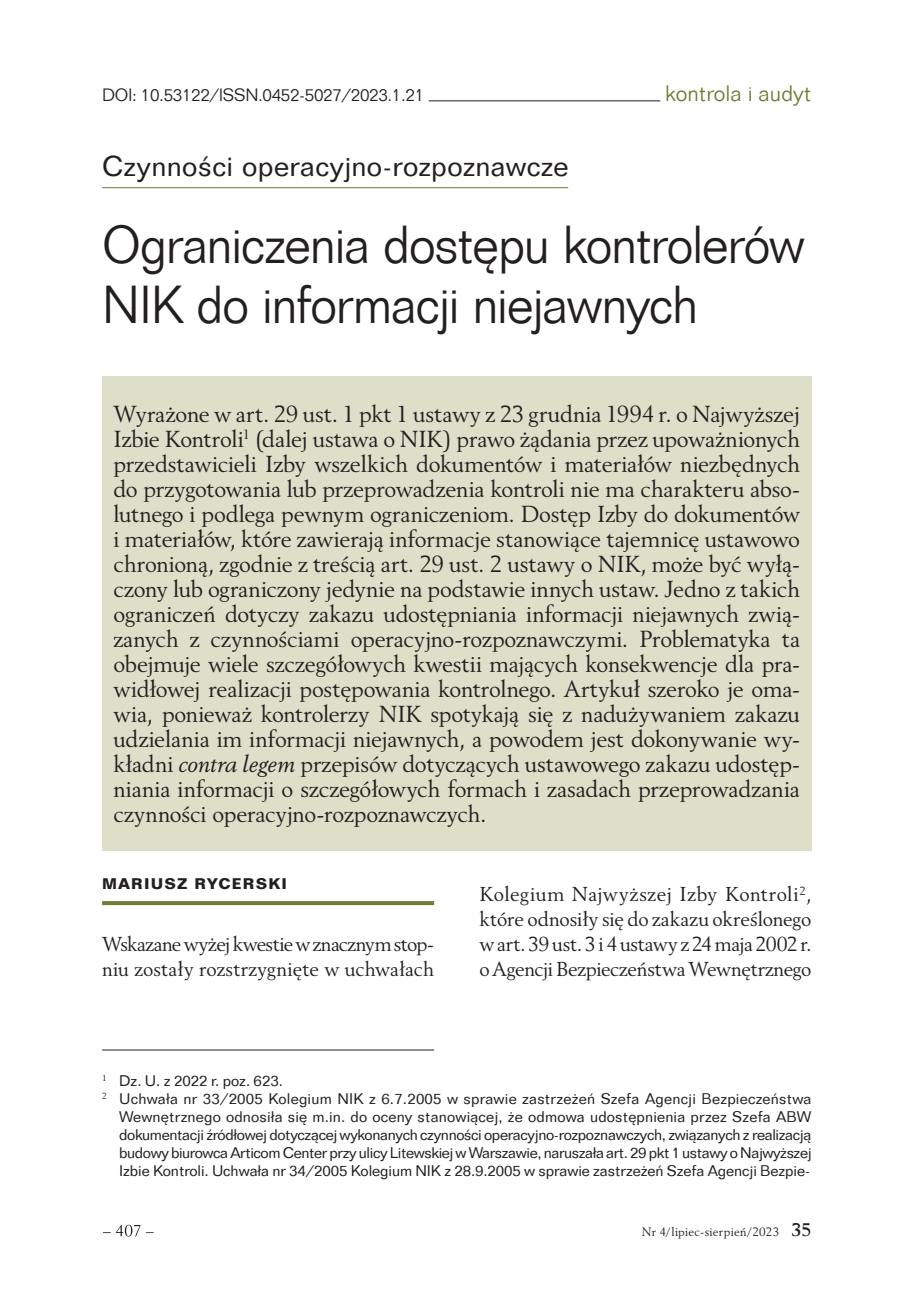
<style>
.page{position:relative;width:908px;height:1293px;background:#fff}
.page>*{position:absolute;margin:0;border:0;box-sizing:border-box;transform-origin:0 0}
.t1{font:300 52px/60px "Folio TL";letter-spacing:-.025em;color:#231f20;scale:.96 1}
.t2{font:28px "Folio TL";letter-spacing:.01em;color:#231f20}
.t3{font:23px/25px "Revival 565 BT";letter-spacing:-.01em;color:#231f20;text-align:justify}
.t4{font:300 21.8px "Folio TL";color:#727a34}
.t5{font:20px/25px "Revival 565 BT";letter-spacing:-.015em;color:#231f20}
.t6{font:300 17.4px "Folio TL";letter-spacing:-.02em;color:#231f20}
.t7{font:15px "Folio TL";letter-spacing:-.005em;color:#231f20}
.t8{font:15px "Folio TL";letter-spacing:-.025em;color:#231f20}
.t9{font:15px "Folio TL";letter-spacing:.015em;color:#231f20}
.t10{font:700 15px "Folio TL";letter-spacing:.075em;color:#231f20}
.t11{font:12px "Revival 565 BT";letter-spacing:.02em;color:#231f20}
.s1{font-style:italic}
.s2{font-weight:700;font-size:18px}
</style>
<div class="page">
<svg style="left:103px;top:1224px;width:51px;height:12px"></svg>
<hr style="left:428px;top:100px;width:232px;height:1px;background:#231f20">
<div style="left:102px;top:376px;width:709px;height:475px;background:#dddfc9"></div>
<hr style="left:102px;top:187px;width:466px;height:1px;background:#727a34">
<hr style="left:102px;top:1049px;width:332px;height:1px;background:#231f20">
<svg style="left:102px;top:901px;width:332px;height:4px"></svg>
<p class="t6" style="left:102px;top:83px;width:323px">DOI: 10.53122/ISSN.0452-5027/2023.1.21</p>
<p class="t4" style="left:664px;top:79px;width:148px">kontrola i audyt</p>
<p class="t2" style="left:102px;top:147px;width:468px">Czynności operacyjno-rozpoznawcze</p>
<h1 class="t1" style="left:102px;top:212px;width:733px">Ograniczenia dostępu kontrolerów<br>NIK do informacji niejawnych</h1>
<p class="t3" style="left:113px;top:402px;width:688px">Wyrażone w art. 29 ust. 1 pkt 1 ustawy z 23 grudnia 1994 r. o Najwyższej Izbie Kontroli<sup>1</sup> (dalej ustawa o NIK) prawo żądania przez upoważnionych przedstawicieli Izby wszelkich dokumentów i materiałów niezbędnych do przygotowania lub przeprowadzenia kontroli nie ma charakteru abso&shy;lutnego i podlega pewnym ograniczeniom. Dostęp Izby do dokumentów i materiałów, które zawierają informacje stanowiące tajemnicę ustawowo chronioną, zgodnie z treścią art. 29 ust. 2 ustawy o NIK, może być wyłą&shy;czony lub ograniczony jedynie na podstawie innych ustaw. Jedno z takich ograniczeń dotyczy zakazu udostępniania informacji niejawnych zwią&shy;zanych z czynnościami operacyjno-rozpoznawczymi. Problematyka ta obejmuje wiele szczegółowych kwestii mających konsekwencje dla pra&shy;widłowej realizacji postępowania kontrolnego. Artykuł szeroko je oma&shy;wia, ponieważ kontrolerzy NIK spotykają się z nadużywaniem zakazu udzielania im informacji niejawnych, a powodem jest dokonywanie wy&shy;kładni <span class="s1">contra legem</span> przepisów dotyczących ustawowego zakazu udostęp&shy;niania informacji o szczegółowych formach i zasadach przeprowadzania czynności operacyjno-rozpoznawczych.</p>
<p class="t10" style="left:102px;top:873px;width:186px">MARIUSZ RYCERSKI</p>
<p class="t5" style="left:102px;top:932px;width:333px">Wskazane wyżej kwestie w znacznym stop&shy;niu zostały rozstrzygnięte w uchwałach</p>
<p class="t5" style="left:479px;top:882px;width:333px;text-align:justify">Kolegium Najwyższej Izby Kontroli<sup>2</sup>, które odnosiły się do zakazu określonego w art. 39 ust. 3 i 4 ustawy z 24 maja 2002 r. o Agencji Bezpieczeństwa Wewnętrznego</p>
<p class="t7" style="left:102px;top:1071px;width:182px"><sup>1</sup> Dz. U. z 2022 r. poz. 623.</p>
<p class="t9" style="left:102px;top:1089px;width:710px"><sup>2</sup> Uchwała nr 33/2005 Kolegium NIK z 6.7.2005 w sprawie zastrzeżeń Szefa Agencji Bezpieczeństwa</p>
<p class="t7" style="left:119px;top:1107px;width:693px">Wewnętrznego odnosiła się m.in. do oceny stanowiącej, że odmowa udostępnienia przez Szefa ABW</p>
<p class="t8" style="left:119px;top:1125px;width:693px">dokumentacji źródłowej dotyczącej wykonanych czynności operacyjno-rozpoznawczych, związanych z realizacją</p>
<p class="t8" style="left:119px;top:1143px;width:693px">budowy biurowca Articom Center przy ulicy Litewskiej w Warszawie, naruszała art. 29 pkt 1 ustawy o Najwyższej</p>
<p class="t7" style="left:119px;top:1161px;width:692px">Izbie Kontroli. Uchwała nr 34/2005 Kolegium NIK z 28.9.2005 w sprawie zastrzeżeń Szefa Agencji Bezpie-</p>
<p class="t11" style="left:641px;top:1224px;width:171px">Nr 4/lipiec-sierpień/2023 <span class="s2">35</span></p>
</div>
